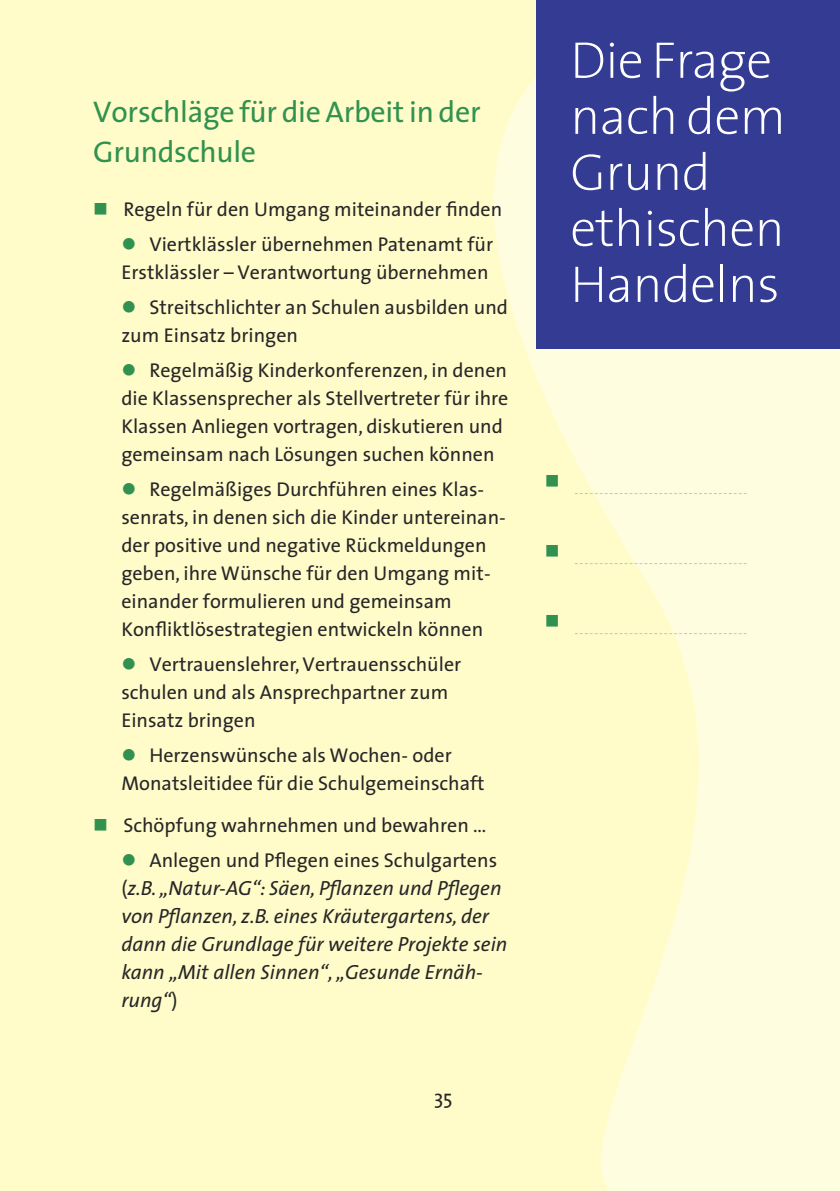
<style>
.page{position:relative;width:840px;height:1191px;background:#fff}
.page>*{position:absolute;margin:0;border:0;box-sizing:border-box;transform-origin:0 0}
.t1{font:200 52px/56px "The Sans";letter-spacing:-.015em;color:#fff}
.t2{font:30px/40px "The Sans";letter-spacing:-.01em;color:#31924f}
.t3{font:italic 20.4px/28px "The Sans";color:#272627}
.t4{font:20px/28px "The Sans";color:#272627}
.t5{font:20px "Wingdings";color:#31924f}
.s1{color:#31924f}
.s2{font-style:normal;font-size:20px}
</style>
<div class="page">
<div style="left:0;top:0;width:839px;height:1191px;background:#fffcca"></div>
<svg style="left:494px;top:77px;width:345px;height:1114px;fill:#fffddf"></svg>
<div style="left:536px;top:0;width:303px;height:349px;background:#333b92"></div>
<svg style="left:574px;top:493px;width:172px;height:1px"></svg>
<svg style="left:574px;top:563px;width:172px;height:1px"></svg>
<svg style="left:574px;top:633px;width:172px;height:1px"></svg>
<h2 class="t2" style="left:93px;top:94px;width:388px">Vorschläge für die Arbeit in der<br>Grundschule</h2>
<p class="t4" style="left:93px;top:197px;width:410px"><span class="s1">■</span> Regeln für den Umgang miteinander finden</p>
<p class="t4" style="left:121px;top:232px;width:373px"><span class="s1">●</span> Viertklässler übernehmen Patenamt für<br>Erstklässler – Verantwortung übernehmen</p>
<p class="t4" style="left:121px;top:295px;width:388px"><span class="s1">●</span> Streitschlichter an Schulen ausbilden und zum Einsatz bringen</p>
<p class="t4" style="left:121px;top:358px;width:388px"><span class="s1">●</span> Regelmäßig Kinderkonferenzen, in denen die Klassensprecher als Stellvertreter für ihre Klassen Anliegen vortragen, diskutieren und gemeinsam nach Lösungen suchen können</p>
<p class="t4" style="left:121px;top:477px;width:386px"><span class="s1">●</span> Regelmäßiges Durchführen eines Klas&shy;senrats, in denen sich die Kinder untereinan&shy;der positive und negative Rückmeldungen geben, ihre Wünsche für den Umgang mit&shy;einander formulieren und gemeinsam Konfliktlösestrategien entwickeln können</p>
<p class="t4" style="left:121px;top:652px;width:341px"><span class="s1">●</span> Vertrauenslehrer,Vertrauensschüler schulen und als Ansprechpartner zum<br>Einsatz bringen</p>
<p class="t4" style="left:121px;top:743px;width:364px"><span class="s1">●</span> Herzenswünsche als Wochen- oder<br>Monatsleitidee für die Schulgemeinschaft</p>
<p class="t4" style="left:93px;top:813px;width:394px"><span class="s1">■</span> Schöpfung wahrnehmen und bewahren …</p>
<p class="t4" style="left:121px;top:848px;width:377px"><span class="s1">●</span> Anlegen und Pflegen eines Schulgartens</p>
<p class="t3" style="left:121px;top:876px;width:387px"><span class="s2">(</span>z.B. „Natur-AG“: Säen, Pflanzen und Pflegen von Pflanzen, z.B. eines Kräutergartens, der dann die Grundlage für weitere Projekte sein kann „Mit allen Sinnen“, „Gesunde Ernäh&shy;rung“<span class="s2">)</span></p>
<p class="t4" style="left:434px;top:1085px;width:20px">35</p>
<h1 class="t1" style="left:570px;top:37px;width:217px">Die Frage nach dem<br>Grund ethischen<br>Handelns</h1>
<p class="t5" style="left:544px;top:469px;width:16px">■</p>
<p class="t5" style="left:544px;top:539px;width:16px">■</p>
<p class="t5" style="left:544px;top:609px;width:16px">■</p>
</div>
